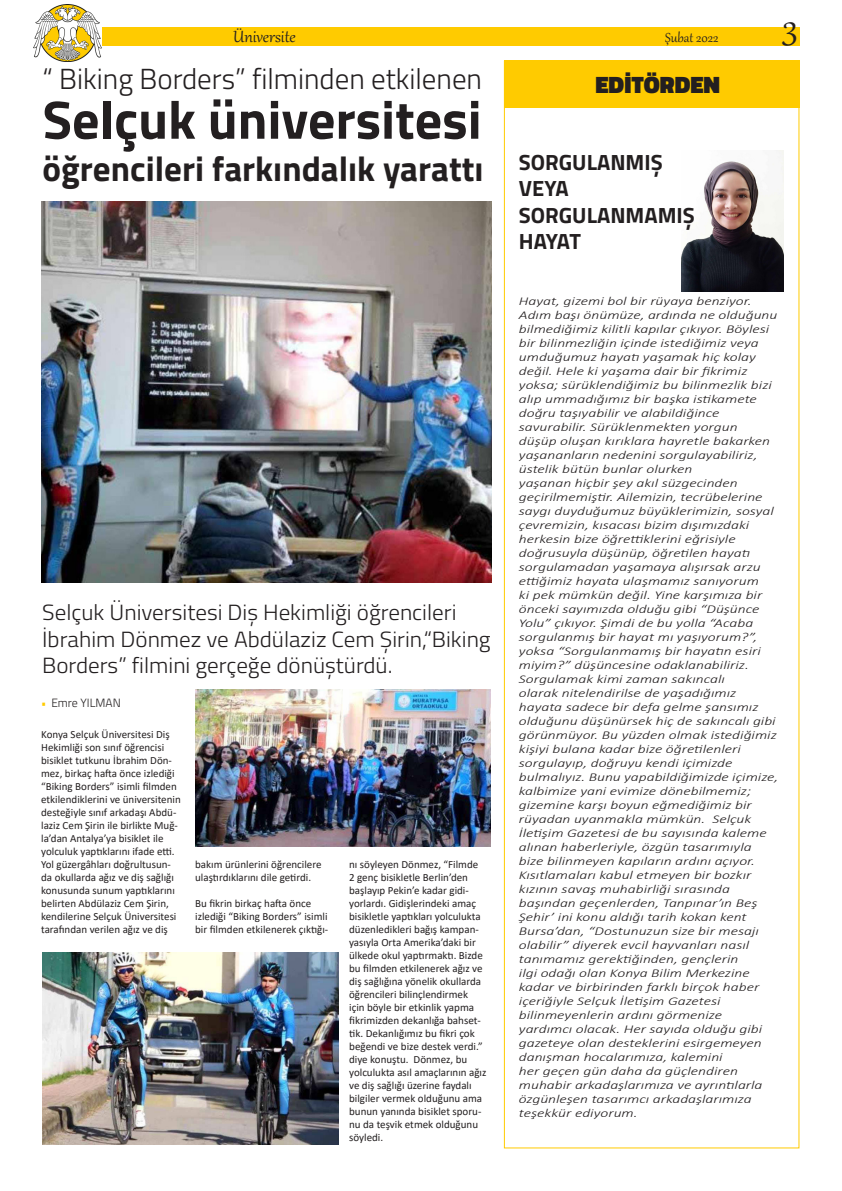
<style>
.page{position:relative;width:842px;height:1191px;background:#fff}
.page>*{position:absolute;margin:0;border:0;box-sizing:border-box;transform-origin:0 0}
.t1{font:700 54px "Titillium Web";color:#231f20}
.t2{font:44px "Gabriola";color:#231f20}
.t3{font:700 35px "Titillium Web";color:#231f20}
.t4{font:300 29px "Titillium Web";color:#231f20}
.t5{font:900 24px "Titillium Web";color:#231f20}
.t6{font:300 22px/26.4px "Titillium Web";color:#231f20;scale:1.05 1}
.t7{font:700 22px/26.4px "Titillium Web";color:#231f20}
.t8{font:20px "Gabriola";color:#231f20}
.t9{font:16px "Gabriola";color:#231f20}
.t10{font:italic 300 12px/14px "Calibri";color:#231f20;scale:1.3 1}
.t11{font:300 12px "Titillium Web";color:#231f20}
.t12{font:11px/13px "Calibri";color:#231f20}
.s1{font-size:11px;color:#ffcb00}
</style>
<div class="page">
<img style="left:34px;top:5px;width:67px;height:57px">
<div style="left:102px;top:27px;width:697px;height:18px;background:#ffcb00"></div>
<div style="left:504px;top:61px;width:295px;height:47px;background:#ffcb00"></div>
<img style="left:681px;top:150px;width:102px;height:141px">
<img style="left:43px;top:952px;width:295px;height:192px">
<img style="left:41px;top:202px;width:451px;height:380px">
<img style="left:196px;top:689px;width:294px;height:157px">
<p class="t8" style="left:233px;top:23px;width:64px">Üniversite</p>
<p class="t9" style="left:665px;top:27px;width:55px">Şubat 2022</p>
<p class="t2" style="left:783px;top:-2px;width:16px">3</p>
<p class="t5" style="left:595px;top:68px;width:126px">EDİTÖRDEN</p>
<p class="t4" style="left:43px;top:58px;width:441px">“ Biking Borders” filminden etkilenen</p>
<p class="t1" style="left:43px;top:79px;width:440px">Selçuk üniversitesi</p>
<p class="t3" style="left:43px;top:142px;width:442px">öğrencileri farkındalık yarattı</p>
<p class="t7" style="left:519px;top:148px;width:177px">SORGULANMIŞ<br>VEYA<br>SORGULANMAMIŞ<br>HAYAT</p>
<p class="t6" style="left:42px;top:598px;width:429px">Selçuk Üniversitesi Diş Hekimliği öğrencileri<br>İbrahim Dönmez ve Abdülaziz Cem Şirin,“Biking<br>Borders” filmini gerçeğe dönüştürdü.</p>
<p class="t11" style="left:41px;top:694px;width:81px"><span class="s1">•</span> Emre YILMAN</p>
<p class="t12" style="left:41px;top:728px;width:141px">Konya Selçuk Üniversitesi Diş<br>Hekimliği son sınıf öğrencisi bisiklet tutkunu İbrahim Dön&shy;mez, birkaç hafta önce izlediği “Biking Borders” isimli filmden etkilendiklerini ve üniversitenin desteğiyle sınıf arkadaşı Abdü&shy;laziz Cem Şirin ile birlikte Muğ&shy;la’dan Antalya’ya bisiklet ile yolculuk yaptıklarını ifade etti.<br>Yol güzergâhları doğrultusun&shy;da okullarda ağız ve diş sağlığı konusunda sunum yaptıklarını belirten Abdülaziz Cem Şirin, kendilerine Selçuk Üniversitesi tarafından verilen ağız ve diş</p>
<p class="t12" style="left:195px;top:858px;width:128px">bakım ürünlerini öğrencilere ulaştırdıklarını dile getirdi.</p>
<p class="t12" style="left:195px;top:897px;width:135px">Bu fikrin birkaç hafta önce izlediği “Biking Borders” isimli bir filmden etkilenerek çıktığı-</p>
<p class="t12" style="left:349px;top:858px;width:139px">nı söyleyen Dönmez, “Filmde<br>2 genç bisikletle Berlin’den başlayıp Pekin’e kadar gidi&shy;yorlardı. Gidişlerindeki amaç bisikletle yaptıkları yolculukta düzenledikleri bağış kampan&shy;yasıyla Orta Amerika’daki bir ülkede okul yaptırmaktı. Bizde bu filmden etkilenerek ağız ve diş sağlığına yönelik okullarda öğrencileri bilinçlendirmek<br>için böyle bir etkinlik yapma fikrimizden dekanlığa bahset&shy;tik. Dekanlığımız bu fikri çok beğendi ve bize destek verdi.” diye konuştu. Dönmez, bu yolculukta asıl amaçlarının ağız ve diş sağlığı üzerine faydalı bilgiler vermek olduğunu ama bunun yanında bisiklet sporu&shy;nu da teşvik etmek olduğunu söyledi.</p>
<p class="t10" style="left:519px;top:294px;width:201px">Hayat, gizemi bol bir rüyaya benziyor.<br>Adım başı önümüze, ardında ne olduğunu bilmediğimiz kilitli kapılar çıkıyor. Böylesi bir bilinmezliğin içinde istediğimiz veya umduğumuz hayatı yaşamak hiç kolay değil. Hele ki yaşama dair bir fikrimiz yoksa; sürüklendiğimiz bu bilinmezlik bizi alıp ummadığımız bir başka istikamete doğru taşıyabilir ve alabildiğince savurabilir. Sürüklenmekten yorgun<br>düşüp oluşan kırıklara hayretle bakarken yaşananların nedenini sorgulayabiliriz, üstelik bütün bunlar olurken<br>yaşanan hiçbir şey akıl süzgecinden geçirilmemiştir. Ailemizin, tecrübelerine saygı duyduğumuz büyüklerimizin, sosyal çevremizin, kısacası bizim dışımızdaki herkesin bize öğrettiklerini eğrisiyle doğrusuyla düşünüp, öğretilen hayatı sorgulamadan yaşamaya alışırsak arzu ettiğimiz hayata ulaşmamız sanıyorum<br>ki pek mümkün değil. Yine karşımıza bir önceki sayımızda olduğu gibi “Düşünce Yolu” çıkıyor. Şimdi de bu yolla “Acaba sorgulanmış bir hayat mı yaşıyorum?”, yoksa “Sorgulanmamış bir hayatın esiri miyim?” düşüncesine odaklanabiliriz.<br>Sorgulamak kimi zaman sakıncalı<br>olarak nitelendirilse de yaşadığımız hayata sadece bir defa gelme şansımız olduğunu düşünürsek hiç de sakıncalı gibi görünmüyor. Bu yüzden olmak istediğimiz kişiyi bulana kadar bize öğretilenleri sorgulayıp, doğruyu kendi içimizde bulmalıyız. Bunu yapabildiğimizde içimize, kalbimize yani evimize dönebilmemiz; gizemine karşı boyun eğmediğimiz bir rüyadan uyanmakla mümkün. Selçuk İletişim Gazetesi de bu sayısında kaleme alınan haberleriyle, özgün tasarımıyla bize bilinmeyen kapıların ardını açıyor.<br>Kısıtlamaları kabul etmeyen bir bozkır kızının savaş muhabirliği sırasında başından geçenlerden, Tanpınar’ın Beş Şehir’ ini konu aldığı tarih kokan kent Bursa’dan, “Dostunuzun size bir mesajı olabilir” diyerek evcil hayvanları nasıl tanımamız gerektiğinden, gençlerin<br>ilgi odağı olan Konya Bilim Merkezine kadar ve birbirinden farklı birçok haber içeriğiyle Selçuk İletişim Gazetesi bilinmeyenlerin ardını görmenize yardımcı olacak. Her sayıda olduğu gibi gazeteye olan desteklerini esirgemeyen danışman hocalarımıza, kalemini<br>her geçen gün daha da güçlendiren muhabir arkadaşlarımıza ve ayrıntılarla özgünleşen tasarımcı arkadaşlarımıza teşekkür ediyorum.</p>
</div>
